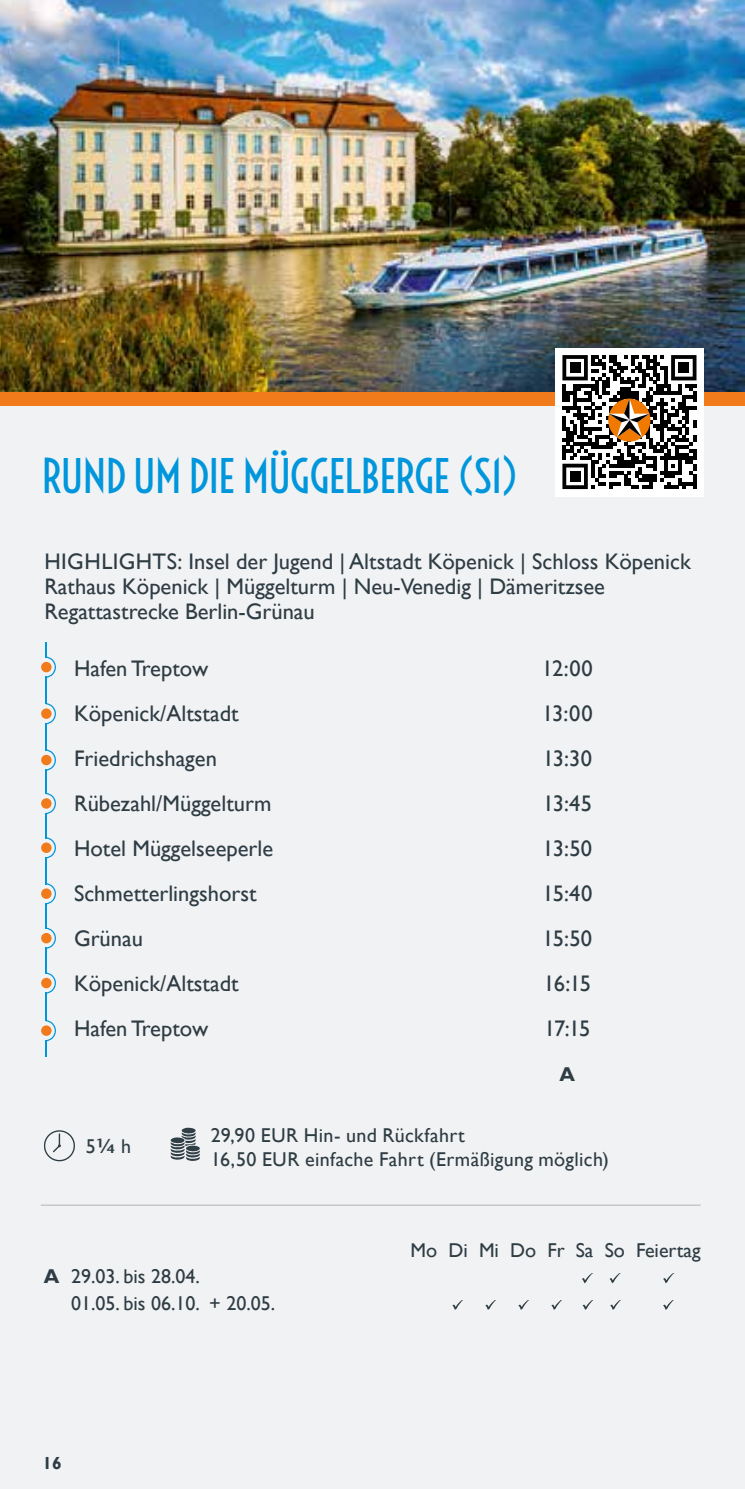
<style>
.page{position:relative;width:745px;height:1489px;background:#fff}
.page>*{position:absolute;margin:0;border:0;box-sizing:border-box;transform-origin:0 0}
.t1{font:45px "Voltaire";letter-spacing:-.045em;color:#0096db}
.t2{font:22.5px/45px "Gill Sans";color:#2e3c43}
.t3{font:20px/24px "Gill Sans";letter-spacing:.015em;color:#2e3c43}
.t4{font:20px "Gill Sans";color:#303e45}
.t5{font:700 20px "Gill Sans";color:#2e3c43}
.t6{font:700 17.5px "Gill Sans";color:#2e3c43}
.s1{font-family:"Stone Sans";font-weight:600}
</style>
<div class="page">
<div style="left:0;top:406px;width:744px;height:1082px;background:#f1f2f4"></div>
<svg style="left:170px;top:1127px;width:32px;height:34px"></svg>
<div style="left:0;top:391px;width:744px;height:15px;background:#f17a1a"></div>
<svg style="left:44px;top:1130px;width:31px;height:31px"></svg>
<div style="left:41px;top:662px;width:11px;height:10px;background:#f17a1a;border-radius:50%"></div>
<svg style="left:41px;top:708px;width:11px;height:11px"></svg>
<div style="left:41px;top:754px;width:11px;height:11px;background:#f17a1a;border-radius:50%"></div>
<div style="left:41px;top:798px;width:11px;height:10px;background:#f17a1a;border-radius:50%"></div>
<div style="left:41px;top:842px;width:11px;height:11px;background:#f17a1a;border-radius:50%"></div>
<div style="left:41px;top:888px;width:11px;height:10px;background:#f17a1a;border-radius:50%"></div>
<div style="left:41px;top:932px;width:11px;height:11px;background:#f17a1a;border-radius:50%"></div>
<div style="left:41px;top:977px;width:11px;height:11px;background:#f17a1a;border-radius:50%"></div>
<div style="left:41px;top:1025px;width:11px;height:10px;background:#f17a1a;border-radius:50%"></div>
<svg style="left:45px;top:642px;width:11px;height:414px"></svg>
<svg style="left:581px;top:1273px;width:12px;height:10px"></svg>
<svg style="left:609px;top:1273px;width:11px;height:10px"></svg>
<svg style="left:662px;top:1273px;width:12px;height:10px"></svg>
<hr style="left:41px;top:1204px;width:659px;height:1px;background:#b1b3b6">
<svg style="left:485px;top:1300px;width:11px;height:9px"></svg>
<svg style="left:518px;top:1300px;width:11px;height:9px"></svg>
<svg style="left:551px;top:1300px;width:11px;height:9px"></svg>
<svg style="left:582px;top:1300px;width:11px;height:9px"></svg>
<svg style="left:609px;top:1300px;width:12px;height:9px"></svg>
<svg style="left:452px;top:1300px;width:11px;height:9px"></svg>
<svg style="left:662px;top:1300px;width:12px;height:9px"></svg>
<img style="left:0;top:0;width:744px;height:392px">
<svg style="left:744px;top:391px;width:1px;height:14px"></svg>
<div style="left:555px;top:348px;width:148px;height:148px;background:#fff"></div>
<svg style="left:562px;top:355px;width:134px;height:134px"></svg>
<h1 class="t1" style="left:41px;top:448px;width:477px">RUND UM DIE MÜGGELBERGE (S1)</h1>
<p class="t2" style="left:44px;top:549px;width:647px;line-height:25px">HIGHLIGHTS: Insel der Jugend | Altstadt Köpenick | Schloss Köpenick<br>Rathaus Köpenick | Müggelturm | Neu-Venedig | Dämeritzsee<br>Regattastrecke Berlin-Grünau</p>
<p class="t2" style="left:74px;top:646px;width:200px">Hafen Treptow<br>Köpenick/Altstadt<br>Friedrichshagen<br>Rübezahl/Müggelturm<br>Hotel Müggelseeperle<br>Schmetterlingshorst<br>Grünau<br>Köpenick/Altstadt<br>Hafen Treptow</p>
<p class="t2" style="left:541px;top:646px;width:52px;text-align:justify">12:00<br>13:00<br>13:30<br>13:45<br>13:50<br>15:40<br>15:50<br>16:15<br>17:15</p>
<p class="t5" style="left:559px;top:1062px;width:17px">A</p>
<p class="t4" style="left:86px;top:1134px;width:47px">5<span class="s1">¼</span> h</p>
<p class="t3" style="left:210px;top:1123px;width:399px">29,90 EUR Hin- und Rückfahrt<br>16,50 EUR einfache Fahrt (Ermäßigung möglich)</p>
<p class="t5" style="left:44px;top:1264px;width:17px">A</p>
<p class="t3" style="left:71px;top:1263px;width:205px;line-height:26.2px">29.03. bis 28.04.<br>01.05. bis 06.10. + 20.05.</p>
<p class="t6" style="left:43px;top:1452px;width:21px">16</p>
<p class="t3" style="left:410px;top:1238px;width:291px">Mo Di Mi Do Fr Sa So Feiertag</p>
</div>
